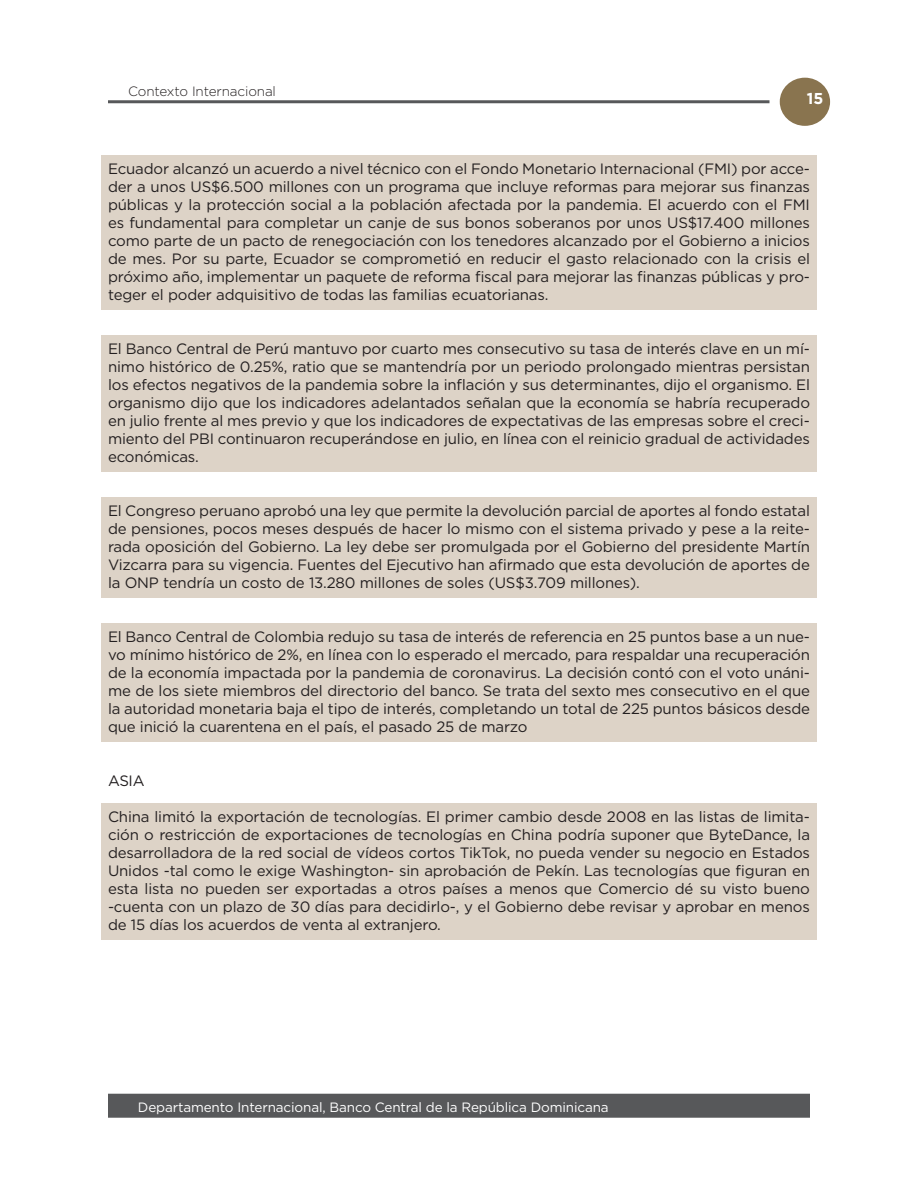
<style>
.page{position:relative;width:918px;height:1188px;background:#fff}
.page>*{position:absolute;margin:0;border:0;box-sizing:border-box;transform-origin:0 0}
.t1{font:700 15.75px "Gotham";color:#fff}
.t2{font:15px/18px "Gotham";letter-spacing:-.01em;color:#231f20;text-align:justify}
.t3{font:13.5px "Gotham";letter-spacing:-.01em;color:#fff}
.t4{font:300 13.5px "Gotham";letter-spacing:-.01em;color:#231f20}
</style>
<div class="page">
<hr style="left:108px;top:100px;width:662px;height:3px;background:#57585a">
<div style="left:780px;top:78px;width:50px;height:48px;background:#89744f;border-radius:50%"></div>
<div style="left:108px;top:1094px;width:702px;height:24px;background:#57585a"></div>
<div style="left:101px;top:155px;width:716px;height:155px;background:#ddd3c7"></div>
<div style="left:101px;top:335px;width:716px;height:137px;background:#ddd3c7"></div>
<div style="left:101px;top:497px;width:716px;height:101px;background:#ddd3c7"></div>
<div style="left:101px;top:623px;width:716px;height:119px;background:#ddd3c7"></div>
<div style="left:101px;top:803px;width:716px;height:137px;background:#ddd3c7"></div>
<p class="t4" style="left:128px;top:83px;width:149px">Contexto Internacional</p>
<p class="t1" style="left:807px;top:88px;width:18px">15</p>
<p class="t2" style="left:108px;top:159px;width:704px">Ecuador alcanzó un acuerdo a nivel técnico con el Fondo Monetario Internacional (FMI) por acce&shy;der a unos US$6.500 millones con un programa que incluye reformas para mejorar sus finanzas públicas y la protección social a la población afectada por la pandemia. El acuerdo con el FMI es fundamental para completar un canje de sus bonos soberanos por unos US$17.400 millones como parte de un pacto de renegociación con los tenedores alcanzado por el Gobierno a inicios de mes. Por su parte, Ecuador se comprometió en reducir el gasto relacionado con la crisis el próximo año, implementar un paquete de reforma fiscal para mejorar las finanzas públicas y pro&shy;teger el poder adquisitivo de todas las familias ecuatorianas.</p>
<p class="t2" style="left:108px;top:339px;width:704px">El Banco Central de Perú mantuvo por cuarto mes consecutivo su tasa de interés clave en un mí&shy;nimo histórico de 0.25%, ratio que se mantendría por un periodo prolongado mientras persistan los efectos negativos de la pandemia sobre la inflación y sus determinantes, dijo el organismo. El organismo dijo que los indicadores adelantados señalan que la economía se habría recuperado en julio frente al mes previo y que los indicadores de expectativas de las empresas sobre el creci&shy;miento del PBI continuaron recuperándose en julio, en línea con el reinicio gradual de actividades económicas.</p>
<p class="t2" style="left:108px;top:501px;width:704px">El Congreso peruano aprobó una ley que permite la devolución parcial de aportes al fondo estatal de pensiones, pocos meses después de hacer lo mismo con el sistema privado y pese a la reite&shy;rada oposición del Gobierno. La ley debe ser promulgada por el Gobierno del presidente Martín Vizcarra para su vigencia. Fuentes del Ejecutivo han afirmado que esta devolución de aportes de la ONP tendría un costo de 13.280 millones de soles (US$3.709 millones).</p>
<p class="t2" style="left:108px;top:627px;width:704px">El Banco Central de Colombia redujo su tasa de interés de referencia en 25 puntos base a un nue&shy;vo mínimo histórico de 2%, en línea con lo esperado el mercado, para respaldar una recuperación de la economía impactada por la pandemia de coronavirus. La decisión contó con el voto unáni&shy;me de los siete miembros del directorio del banco. Se trata del sexto mes consecutivo en el que la autoridad monetaria baja el tipo de interés, completando un total de 225 puntos básicos desde que inició la cuarentena en el país, el pasado 25 de marzo</p>
<p class="t2" style="left:108px;top:771px;width:38px">ASIA</p>
<p class="t2" style="left:108px;top:807px;width:704px">China limitó la exportación de tecnologías. El primer cambio desde 2008 en las listas de limita&shy;ción o restricción de exportaciones de tecnologías en China podría suponer que ByteDance, la desarrolladora de la red social de vídeos cortos TikTok, no pueda vender su negocio en Estados Unidos -tal como le exige Washington- sin aprobación de Pekín. Las tecnologías que figuran en esta lista no pueden ser exportadas a otros países a menos que Comercio dé su visto bueno -cuenta con un plazo de 30 días para decidirlo-, y el Gobierno debe revisar y aprobar en menos de 15 días los acuerdos de venta al extranjero.</p>
<p class="t3" style="left:138px;top:1099px;width:472px">Departamento Internacional, Banco Central de la República Dominicana</p>
</div>
